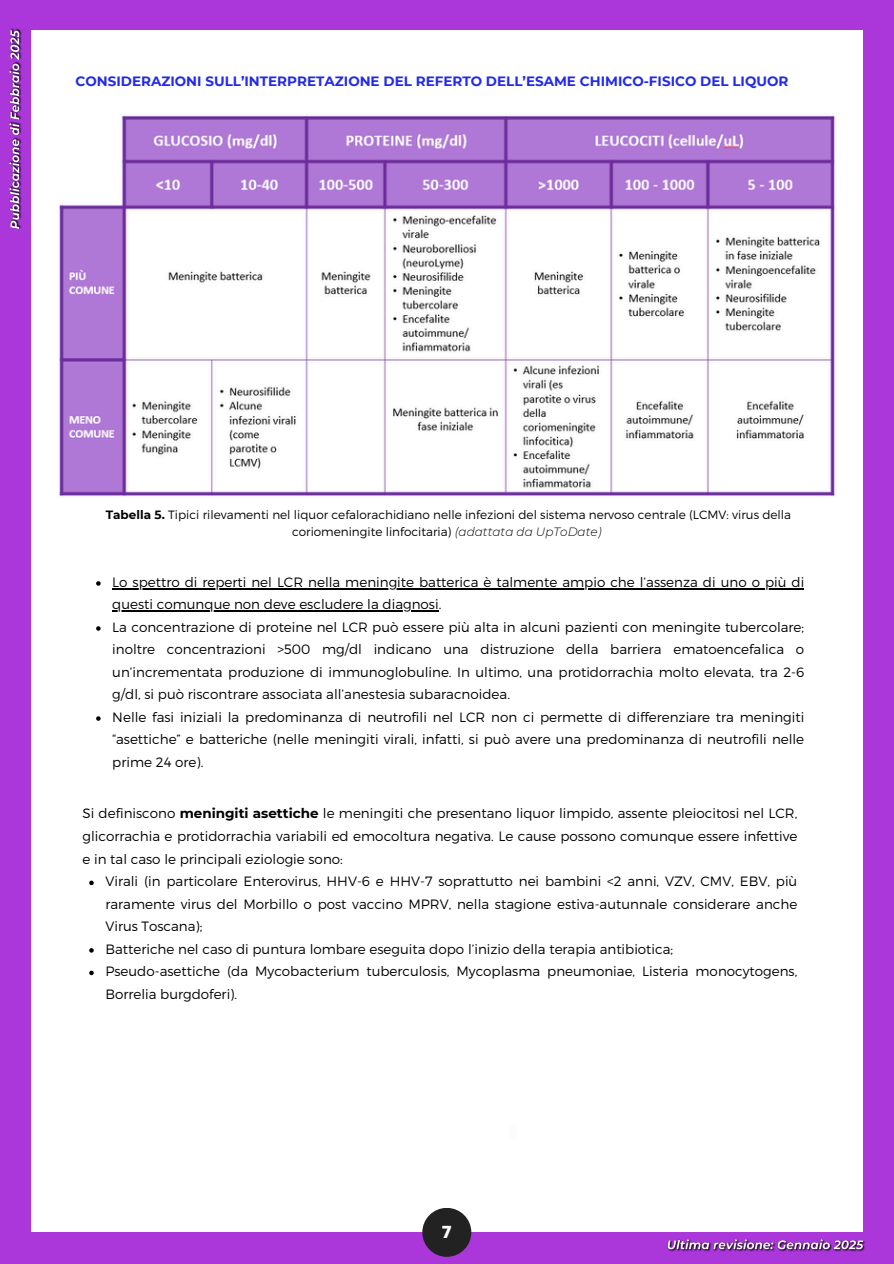
<style>
.page{position:relative;width:894px;height:1264px;background:#fff}
.page>*{position:absolute;margin:0;border:0;box-sizing:border-box;transform-origin:0 0}
.t1{font:800 16.95px "Open Sans";color:#fbfcfb}
.t2{font:300 13.5px/22.5px "Montserrat";color:#000}
.t3{font:700 13.5px "Montserrat";color:#222ae8}
.t4{font:300 12px/17px "Montserrat";color:#000;text-align:center}
.s1{font-weight:700}
.s2{font-style:italic}
</style>
<div class="page">
<div style="left:0;top:0;width:893px;height:1263px;background:#ab37db"></div>
<div style="left:31px;top:30px;width:831px;height:1201px;background:#fff"></div>
<div style="left:422px;top:1207px;width:49px;height:49px;background:#222;border-radius:50%"></div>
<img style="left:9px;top:28px;width:13px;height:201px">
<svg style="left:96px;top:581px;width:5px;height:4px"></svg>
<hr style="left:112px;top:588px;width:692px;height:1px;background:#000">
<hr style="left:112px;top:610px;width:326px;height:1px;background:#000">
<svg style="left:96px;top:626px;width:5px;height:4px"></svg>
<svg style="left:96px;top:716px;width:5px;height:4px"></svg>
<svg style="left:89px;top:880px;width:5px;height:5px"></svg>
<svg style="left:89px;top:948px;width:5px;height:4px"></svg>
<svg style="left:89px;top:970px;width:5px;height:5px"></svg>
<img style="left:667px;top:1239px;width:198px;height:13px">
<img style="left:59px;top:115px;width:776px;height:382px">
<p class="t3" style="left:76px;top:72px;width:714px">CONSIDERAZIONI SULL’INTERPRETAZIONE DEL REFERTO DELL’ESAME CHIMICO-FISICO DEL LIQUOR</p>
<p class="t4" style="left:106px;top:506px;width:686px"><span class="s1">Tabella 5.</span> Tipici rilevamenti nel liquor cefalorachidiano nelle infezioni del sistema nervoso centrale (LCMV: virus della coriomeningite linfocitaria) <span class="s2">(adattata da UpToDate)</span></p>
<p class="t2" style="left:112px;top:570px;width:693px">Lo spettro di reperti nel LCR nella meningite batterica è talmente ampio che l’assenza di uno o più di</p>
<p class="t2" style="left:112px;top:592px;width:693px">questi comunque non deve escludere la diagnosi.<br>La concentrazione di proteine nel LCR può essere più alta in alcuni pazienti con meningite tubercolare;</p>
<p class="t2" style="left:112px;top:637px;width:693px">inoltre concentrazioni &gt;500 mg/dl indicano una distruzione della barriera ematoencefalica o un’incrementata produzione di immunoglobuline. In ultimo, una protidorrachia molto elevata, tra 2-6 g/dl, si può riscontrare associata all’anestesia subaracnoidea.<br>Nelle fasi iniziali la predominanza di neutrofili nel LCR non ci permette di differenziare tra meningiti</p>
<p class="t2" style="left:112px;top:727px;width:693px">“asettiche” e batteriche (nelle meningiti virali, infatti, si può avere una predominanza di neutrofili nelle prime 24 ore).</p>
<h2 class="t2" style="left:82px;top:800px;width:716px;line-height:23.1px;text-align:justify">Si definiscono <span class="s1">meningiti asettiche</span> le meningiti che presentano liquor limpido, assente pleiocitosi nel LCR, glicorrachia e protidorrachia variabili ed emocoltura negativa. Le cause possono comunque essere infettive e in tal caso le principali eziologie sono:</h2>
<p class="t2" style="left:105px;top:869px;width:693px;text-align:justify">Virali (in particolare Enterovirus, HHV-6 e HHV-7 soprattutto nei bambini &lt;2 anni, VZV, CMV, EBV, più raramente virus del Morbillo o post vaccino MPRV, nella stagione estiva-autunnale considerare anche Virus Toscana);</p>
<p class="t2" style="left:105px;top:937px;width:569px">Batteriche nel caso di puntura lombare eseguita dopo l’inizio della terapia antibiotica;</p>
<p class="t2" style="left:105px;top:959px;width:693px">Pseudo-asettiche (da Mycobacterium tuberculosis, Mycoplasma pneumoniae, Listeria monocytogens,<br>Borrelia burgdoferi).</p>
<p class="t1" style="left:441px;top:1219px;width:11px">7</p>
</div>
